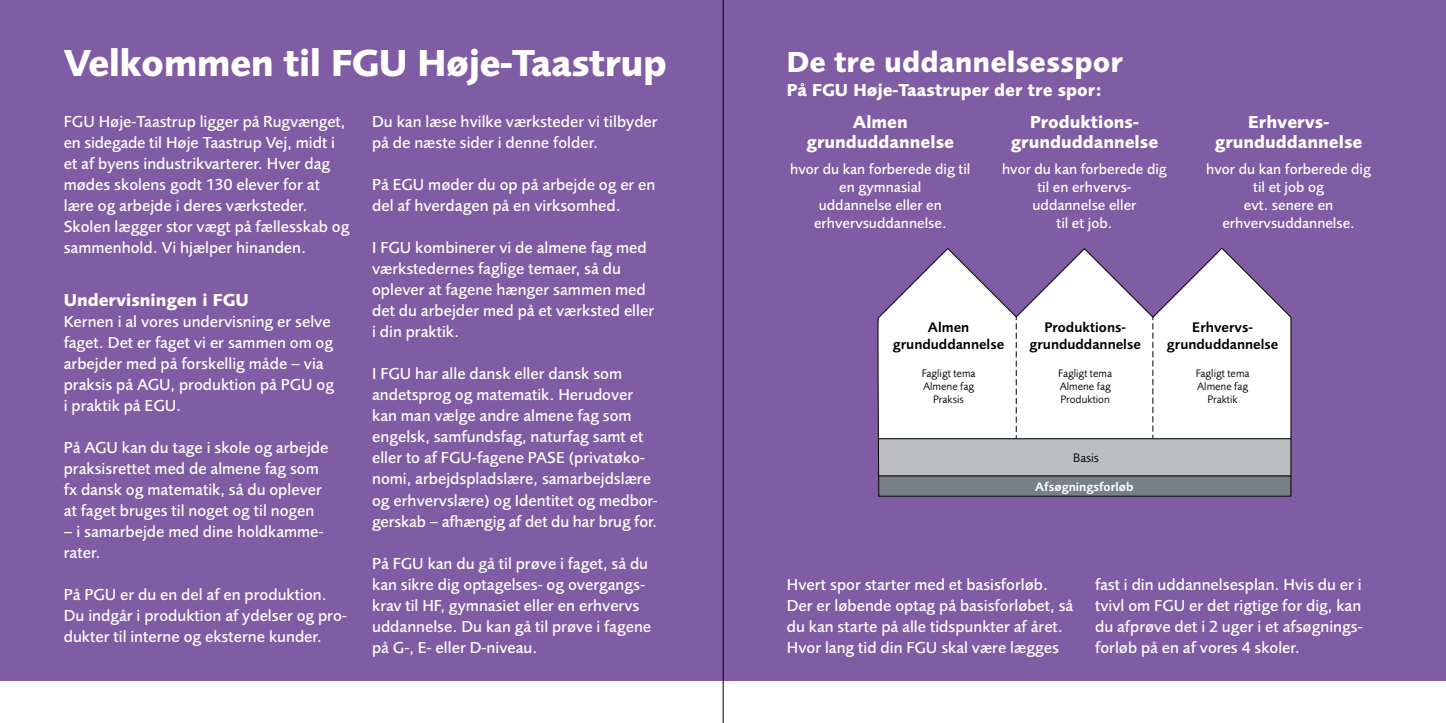
<style>
.page{position:relative;width:1446px;height:723px;background:#fff}
.page>*{position:absolute;margin:0;border:0;box-sizing:border-box;transform-origin:0 0}
.t1{font:700 39px "Foundry Sans";letter-spacing:-.015em;color:#fff}
.t2{font:700 30px "Foundry Sans";color:#fff}
.t3{font:700 18px/19.5px "Foundry Sans";color:#fff;text-align:center}
.t4{font:500 16.5px/21px "Foundry Sans";color:#fff}
.t5{font:500 15px/18px "Foundry Sans";color:#fff;text-align:center}
.t6{font:600 14.4px/17.2px "Foundry Sans";color:#000;text-align:center}
.t7{font:600 12.75px "Foundry Sans";color:#fff}
.t8{font:12.75px "Foundry Sans";color:#000}
.t9{font:11.25px/13.5px "Foundry Sans";color:#000;text-align:center}
</style>
<div class="page">
<div style="left:0;top:0;width:723px;height:680px;background:#7f5ca3"></div>
<div style="left:723px;top:0;width:723px;height:680px;background:#7f5ca3"></div>
<svg style="left:877px;top:247px;width:414px;height:250px;background:#d4cfdb"></svg>
<svg style="left:1016px;top:317px;width:1px;height:121px"></svg>
<svg style="left:1152px;top:317px;width:1px;height:121px"></svg>
<hr style="left:878px;top:438px;width:413px;height:1px;background:#000">
<hr style="left:879px;top:475px;width:412px;height:1px;background:#000">
<hr style="left:723px;top:0;width:1px;height:723px;background:#000">
<h1 class="t1" style="left:64px;top:40px;width:605px">Velkommen til FGU Høje-Taastrup</h1>
<h2 class="t2" style="left:787px;top:44px;width:338px">De tre uddannelsesspor</h2>
<p class="t3" style="left:787px;top:80px;width:317px">På FGU Høje-Taastruper der tre spor:</p>
<p class="t4" style="left:64px;top:111px;width:287px">FGU Høje-Taastrup ligger på Rugvænget, en sidegade til Høje Taastrup Vej, midt i et af byens industrikvarterer. Hver dag mødes skolens godt 130 elever for at lære og arbejde i deres værksteder.<br>Skolen lægger stor vægt på fællesskab og sammenhold. Vi hjælper hinanden.</p>
<p class="t3" style="left:64px;top:290px;width:186px">Undervisningen i FGU</p>
<p class="t4" style="left:64px;top:311px;width:272px">Kernen i al vores undervisning er selve faget. Det er faget vi er sammen om og arbejder med på forskellig måde – via praksis på AGU, produktion på PGU og i praktik på EGU.</p>
<p class="t4" style="left:64px;top:437px;width:266px">På AGU kan du tage i skole og arbejde praksisrettet med de almene fag som fx dansk og matematik, så du oplever at faget bruges til noget og til nogen</p>
<p class="t4" style="left:64px;top:521px;width:261px">– i samarbejde med dine holdkamme&shy;rater.</p>
<p class="t4" style="left:64px;top:584px;width:285px">På PGU er du en del af en produktion.<br>Du indgår i produktion af ydelser og pro&shy;dukter til interne og eksterne kunder.</p>
<p class="t4" style="left:372px;top:111px;width:287px">Du kan læse hvilke værksteder vi tilbyder på de næste sider i denne folder.</p>
<p class="t4" style="left:372px;top:174px;width:285px">På EGU møder du op på arbejde og er en del af hverdagen på en virksomhed.</p>
<p class="t4" style="left:372px;top:237px;width:283px">I FGU kombinerer vi de almene fag med værkstedernes faglige temaer, så du oplever at fagene hænger sammen med det du arbejder med på et værksted eller i din praktik.</p>
<p class="t4" style="left:372px;top:363px;width:287px">I FGU har alle dansk eller dansk som andetsprog og matematik. Herudover kan man vælge andre almene fag som engelsk, samfundsfag, naturfag samt et eller to af FGU-fagene PASE (privatøko&shy;nomi, arbejdspladslære, samarbejdslære og erhvervslære) og Identitet og medbor&shy;gerskab – afhængig af det du har brug for.</p>
<p class="t4" style="left:372px;top:552px;width:281px">På FGU kan du gå til prøve i faget, så du kan sikre dig optagelses- og overgangs&shy;krav til HF, gymnasiet eller en erhvervs uddannelse. Du kan gå til prøve i fagene på G-, E- eller D-niveau.</p>
<p class="t3" style="left:806px;top:113px;width:149px">Almen grunduddannelse</p>
<p class="t5" style="left:790px;top:160px;width:182px">hvor du kan forberede dig til en gymnasial<br>uddannelse eller en erhvervsuddannelse.</p>
<p class="t3" style="left:1011px;top:113px;width:149px">Produktions&shy;grunduddannelse</p>
<p class="t5" style="left:1002px;top:160px;width:166px">hvor du kan forberede dig til en erhvervs&shy;uddannelse eller<br>til et job.</p>
<p class="t3" style="left:1215px;top:113px;width:149px">Erhvervs&shy;grunduddannelse</p>
<p class="t5" style="left:1206px;top:160px;width:166px">hvor du kan forberede dig til et job og<br>evt. senere en erhvervsuddannelse.</p>
<p class="t6" style="left:893px;top:318px;width:113px">Almen grunduddannelse</p>
<p class="t9" style="left:921px;top:366px;width:55px">Fagligt tema<br>Almene fag<br>Praksis</p>
<p class="t6" style="left:1029px;top:318px;width:113px">Produktions&shy;grunduddannelse</p>
<p class="t9" style="left:1058px;top:366px;width:55px;text-align:left">Fagligt tema<br>Almene fag<br>Produktion</p>
<p class="t8" style="left:1073px;top:450px;width:27px">Basis</p>
<p class="t7" style="left:1035px;top:479px;width:100px">Afsøgningsforløb</p>
<p class="t6" style="left:1167px;top:318px;width:113px">Erhvervs&shy;grunduddannelse</p>
<p class="t9" style="left:1195px;top:366px;width:55px">Fagligt tema<br>Almene fag<br>Praktik</p>
<p class="t4" style="left:787px;top:574px;width:288px">Hvert spor starter med et basisforløb.<br>Der er løbende optag på basisforløbet, så du kan starte på alle tidspunkter af året.<br>Hvor lang tid din FGU skal være lægges</p>
<p class="t4" style="left:1095px;top:574px;width:269px;text-align:justify">fast i din uddannelsesplan. Hvis du er i tvivl om FGU er det rigtige for dig, kan du afprøve det i 2 uger i et afsøgnings&shy;forløb på en af vores 4 skoler.</p>
</div>
